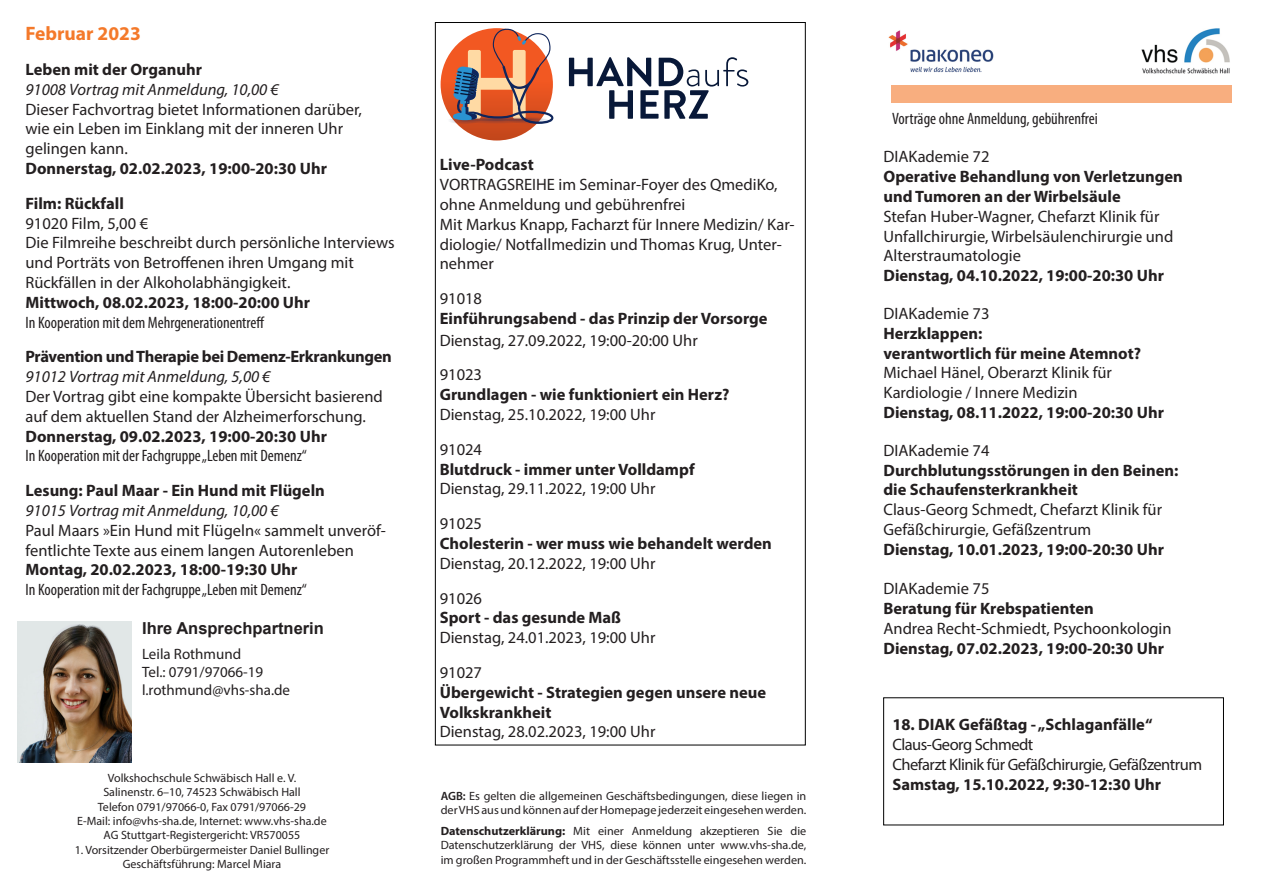
<style>
.page{position:relative;width:1263px;height:893px;background:#fff}
.page>*{position:absolute;margin:0;border:0;box-sizing:border-box;transform-origin:0 0}
.t1{font:700 19.5px "Myriad Pro";color:#f4792a}
.t2{font:16.5px/19.8px "Myriad Pro";color:#231f20}
.t3{font:700 16.5px/19.8px "Myriad Pro";color:#231f20}
.t4{font:condensed 16.5px "Myriad Pro";color:#231f20}
.t5{font:italic 16.5px "Myriad Pro";color:#231f20}
.t6{font:700 16.5px "Myriad Pro";letter-spacing:-.02em;color:#231f20}
.t7{font:700 16.5px "Arial";color:#231f20}
.t8{font:15px "Myriad Pro";color:#231f20}
.Liste{font:12px "Myriad Pro";color:#231f20}
.s1{font-weight:600}
.s2{font-weight:700}
.s3{font-weight:400}
</style>
<div class="page">
<img style="left:17px;top:622px;width:115px;height:140px">
<svg style="left:441px;top:28px;width:112px;height:112px"></svg>
<svg style="left:569px;top:57px;width:179px;height:62px"></svg>
<svg style="left:444px;top:29px;width:109px;height:95px;background:#cc7c60"></svg>
<img style="left:1141px;top:28px;width:89px;height:46px">
<img style="left:888px;top:30px;width:106px;height:43px">
<div style="left:892px;top:85px;width:340px;height:17px;background:#f8ae7f"></div>
<p class="t1" style="left:26px;top:21px;width:117px">Februar 2023</p>
<p class="t3" style="left:26px;top:59px;width:178px">Leben mit der Organuhr</p>
<p class="t5" style="left:26px;top:79px;width:254px">91008 Vortrag mit Anmeldung, 10,00 €</p>
<p class="t2" style="left:26px;top:99px;width:338px">Dieser Fachvortrag bietet Informationen darüber,</p>
<p class="t2" style="left:26px;top:119px;width:319px">wie ein Leben im Einklang mit der inneren Uhr</p>
<p class="t2" style="left:26px;top:138px;width:104px">gelingen kann.</p>
<p class="t3" style="left:26px;top:158px;width:303px">Donnerstag, 02.02.2023, 19:00-20:30 Uhr</p>
<p class="t3" style="left:26px;top:193px;width:100px">Film: Rückfall</p>
<p class="t2" style="left:26px;top:213px;width:124px">91020 Film, 5,00 €</p>
<p class="t2" style="left:26px;top:233px;width:371px">Die Filmreihe beschreibt durch persönliche Interviews und Porträts von Betroffenen ihren Umgang mit</p>
<p class="t2" style="left:26px;top:272px;width:266px">Rückfällen in der Alkoholabhängigkeit.</p>
<p class="t3" style="left:26px;top:292px;width:286px">Mittwoch, 08.02.2023, 18:00-20:00 Uhr</p>
<p class="t4" style="left:26px;top:312px;width:240px">In Kooperation mit dem Mehrgenerationentreff</p>
<p class="t6" style="left:26px;top:346px;width:368px">Prävention und Therapie bei Demenz-Erkrankungen</p>
<p class="t5" style="left:26px;top:366px;width:246px">91012 Vortrag mit Anmeldung, 5,00 €</p>
<p class="t2" style="left:26px;top:386px;width:359px">Der Vortrag gibt eine kompakte Übersicht basierend auf dem aktuellen Stand der Alzheimerforschung.</p>
<p class="t3" style="left:26px;top:426px;width:303px">Donnerstag, 09.02.2023, 19:00-20:30 Uhr</p>
<p class="t4" style="left:26px;top:446px;width:283px">In Kooperation mit der Fachgruppe „Leben mit Demenz“</p>
<p class="t3" style="left:26px;top:480px;width:301px">Lesung: Paul Maar - Ein Hund mit Flügeln</p>
<p class="t5" style="left:26px;top:500px;width:254px">91015 Vortrag mit Anmeldung, 10,00 €</p>
<p class="t2" style="left:26px;top:520px;width:362px">Paul Maars »Ein Hund mit Flügeln« sammelt unveröf&shy;fentlichte Texte aus einem langen Autorenleben</p>
<p class="t3" style="left:26px;top:559px;width:274px">Montag, 20.02.2023, 18:00-19:30 Uhr</p>
<p class="t4" style="left:26px;top:580px;width:283px">In Kooperation mit der Fachgruppe „Leben mit Demenz“</p>
<p class="t7" style="left:142px;top:616px;width:183px">Ihre Ansprechpartnerin</p>
<p class="t8" style="left:142px;top:644px;width:101px">Leila Rothmund</p>
<p class="t8" style="left:142px;top:662px;width:123px">Tel.: 0791/97066-19</p>
<p class="t8" style="left:142px;top:680px;width:150px">l.rothmund@vhs-sha.de</p>
<p class="Liste" style="left:108px;top:770px;width:190px">Volkshochschule Schwäbisch Hall e. V.</p>
<p class="Liste" style="left:103px;top:785px;width:199px">Salinenstr. 6–10, 74523 Schwäbisch Hall</p>
<p class="Liste" style="left:98px;top:799px;width:210px">Telefon 0791/97066-0, Fax 0791/97066-29</p>
<p class="Liste" style="left:77px;top:814px;width:251px">E-Mail: info@vhs-sha.de, Internet: www.vhs-sha.de</p>
<p class="Liste" style="left:104px;top:828px;width:198px">AG Stuttgart-Registergericht: VR570055</p>
<p class="Liste" style="left:75px;top:842px;width:256px">1. Vorsitzender Oberbürgermeister Daniel Bullinger</p>
<p class="Liste" style="left:123px;top:857px;width:160px">Geschäftsführung: Marcel Miara</p>
<p class="t3" style="left:440px;top:154px;width:95px">Live-Podcast</p>
<p class="t2" style="left:440px;top:174px;width:339px">VORTRAGSREIHE im Seminar-Foyer des QmediKo,</p>
<p class="t2" style="left:440px;top:194px;width:247px">ohne Anmeldung und gebührenfrei</p>
<p class="t2" style="left:440px;top:214px;width:356px">Mit Markus Knapp, Facharzt für Innere Medizin/ Kar&shy;diologie/ Notfallmedizin und Thomas Krug, Unter&shy;nehmer</p>
<p class="t2" style="left:440px;top:288px;width:44px">91018</p>
<p class="t3" style="left:440px;top:308px;width:329px">Einführungsabend - das Prinzip der Vorsorge</p>
<p class="t2" style="left:440px;top:330px;width:259px">Dienstag, 27.09.2022, 19:00-20:00 Uhr</p>
<p class="t2" style="left:440px;top:365px;width:44px">91023</p>
<p class="t3" style="left:440px;top:384px;width:291px">Grundlagen - wie funktioniert ein Herz?</p>
<p class="t2" style="left:440px;top:404px;width:217px">Dienstag, 25.10.2022, 19:00 Uhr</p>
<p class="t2" style="left:440px;top:439px;width:44px">91024</p>
<p class="t3" style="left:440px;top:459px;width:256px">Blutdruck - immer unter Volldampf</p>
<p class="t2" style="left:440px;top:479px;width:217px">Dienstag, 29.11.2022, 19:00 Uhr</p>
<p class="t2" style="left:440px;top:513px;width:44px">91025</p>
<p class="t3" style="left:440px;top:533px;width:334px">Cholesterin - wer muss wie behandelt werden</p>
<p class="t2" style="left:440px;top:553px;width:217px">Dienstag, 20.12.2022, 19:00 Uhr</p>
<p class="t2" style="left:440px;top:588px;width:44px">91026</p>
<p class="t3" style="left:440px;top:607px;width:183px">Sport - das gesunde Maß</p>
<p class="t2" style="left:440px;top:627px;width:217px">Dienstag, 24.01.2023, 19:00 Uhr</p>
<p class="t2" style="left:440px;top:662px;width:44px">91027</p>
<p class="t3" style="left:440px;top:682px;width:328px">Übergewicht - Strategien gegen unsere neue</p>
<p class="t3" style="left:440px;top:702px;width:113px">Volkskrankheit</p>
<p class="t2" style="left:440px;top:722px;width:217px">Dienstag, 28.02.2023, 19:00 Uhr</p>
<p class="Liste" style="left:441px;top:788px;width:367px"><span class="s1">AGB:</span> Es gelten die allgemeinen Geschäftsbedingungen, diese liegen in</p>
<p class="Liste" style="left:441px;top:803px;width:367px">der VHS aus und können auf der Homepage jederzeit eingesehen werden.</p>
<p class="Liste" style="left:441px;top:823px;width:367px"><span class="s2">Datenschutzerklärung:</span> Mit einer Anmeldung akzeptieren Sie die</p>
<p class="Liste" style="left:441px;top:838px;width:367px">Datenschutzerklärung der VHS, diese können unter www.vhs-sha.de,</p>
<p class="Liste" style="left:441px;top:852px;width:367px">im großen Programmheft und in der Geschäftsstelle eingesehen werden.</p>
<p class="t4" style="left:892px;top:109px;width:207px">Vorträge ohne Anmeldung, gebührenfrei</p>
<p class="t2" style="left:883px;top:147px;width:108px">DIAKademie 72</p>
<p class="t3" style="left:883px;top:166px;width:301px">Operative Behandlung von Verletzungen</p>
<p class="t3" style="left:883px;top:186px;width:239px">und Tumoren an der Wirbelsäule</p>
<p class="t2" style="left:883px;top:206px;width:277px">Stefan Huber-Wagner, Chefarzt Klinik für</p>
<p class="t2" style="left:883px;top:226px;width:291px">Unfallchirurgie, Wirbelsäulenchirurgie und</p>
<p class="t2" style="left:883px;top:246px;width:139px">Alterstraumatologie</p>
<p class="t3" style="left:883px;top:265px;width:282px">Dienstag, 04.10.2022, 19:00-20:30 Uhr</p>
<p class="t2" style="left:883px;top:303px;width:108px">DIAKademie 73</p>
<p class="t3" style="left:883px;top:323px;width:100px">Herzklappen:</p>
<p class="t3" style="left:883px;top:343px;width:259px">verantwortlich für meine Atemnot?</p>
<p class="t2" style="left:883px;top:363px;width:230px">Michael Hänel, Oberarzt Klinik für</p>
<p class="t2" style="left:883px;top:382px;width:196px">Kardiologie / Innere Medizin</p>
<p class="t3" style="left:883px;top:402px;width:282px">Dienstag, 08.11.2022, 19:00-20:30 Uhr</p>
<p class="t2" style="left:883px;top:440px;width:108px">DIAKademie 74</p>
<p class="t3" style="left:883px;top:460px;width:296px">Durchblutungsstörungen in den Beinen:</p>
<p class="t3" style="left:883px;top:479px;width:196px">die Schaufensterkrankheit</p>
<p class="t2" style="left:883px;top:499px;width:280px">Claus-Georg Schmedt, Chefarzt Klinik für</p>
<p class="t2" style="left:883px;top:519px;width:209px">Gefäßchirurgie, Gefäßzentrum</p>
<p class="t3" style="left:883px;top:539px;width:282px">Dienstag, 10.01.2023, 19:00-20:30 Uhr</p>
<p class="t2" style="left:883px;top:579px;width:108px">DIAKademie 75</p>
<p class="t3" style="left:883px;top:598px;width:212px">Beratung für Krebspatienten</p>
<p class="t2" style="left:883px;top:618px;width:290px">Andrea Recht-Schmiedt, Psychoonkologin</p>
<p class="t3" style="left:883px;top:638px;width:282px">Dienstag, 07.02.2023, 19:00-20:30 Uhr</p>
<p class="t3" style="left:892px;top:714px;width:311px">18. DIAK Gefäßtag - „Schlaganfälle“ <span class="s3">Claus-Georg Schmedt<br>Chefarzt Klinik für Gefäßchirurgie, Gefäßzentrum </span>Samstag, 15.10.2022, 9:30-12:30 Uhr</p>
</div>
